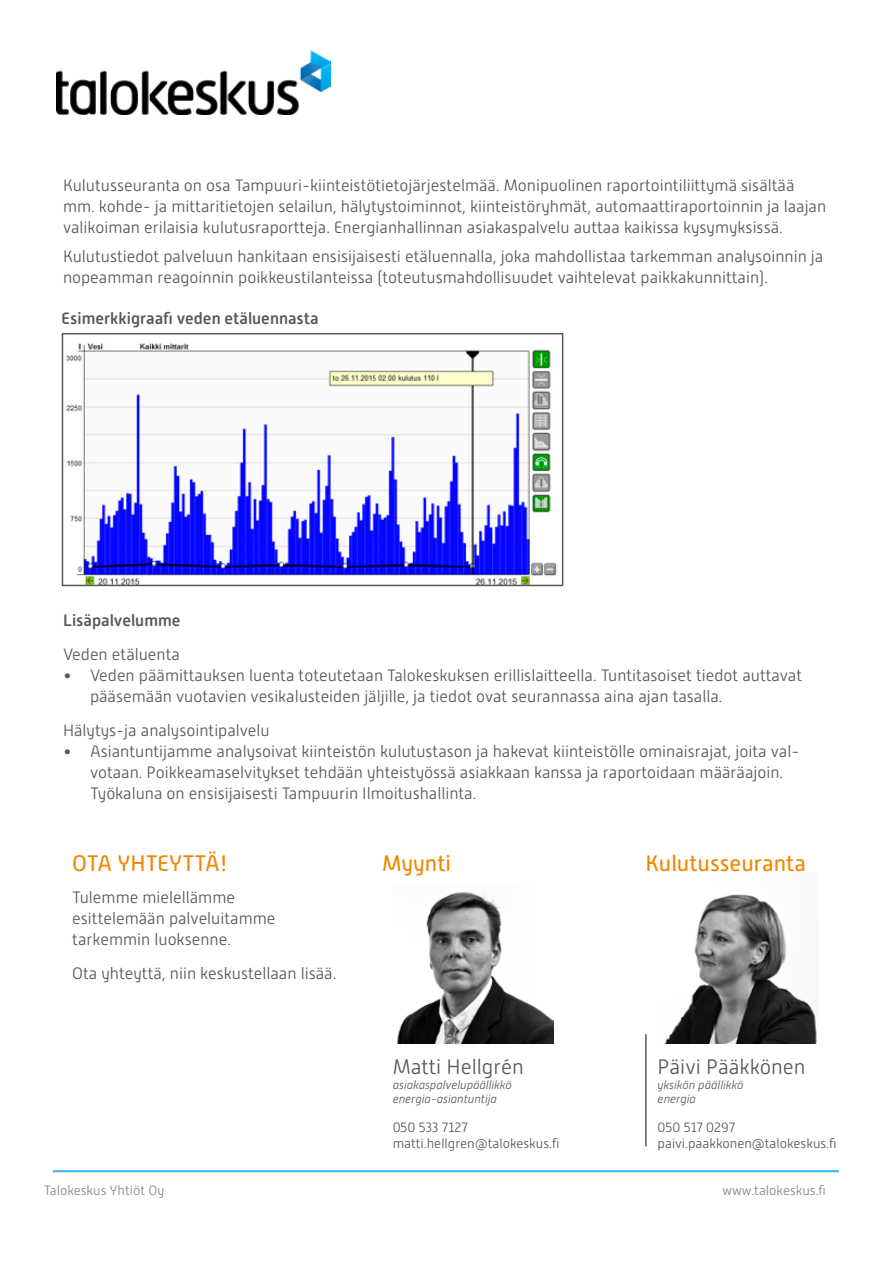
<style>
.page{position:relative;width:893px;height:1263px;background:#fff}
.page>*{position:absolute;margin:0;border:0;box-sizing:border-box;transform-origin:0 0}
.t1{font:22.5px "Alwyn New Rounded";color:#f18700}
.t2{font:300 21px "Alwyn New Rounded";color:#575756}
.t3{font:300 16.5px/21px "Alwyn New Rounded";color:#575756}
.t4{font:500 16.5px "Alwyn New Rounded";color:#575756}
.t5{font:300 13.5px/16.2px "Alwyn New Rounded";color:#575756}
.t6{font:300 13.5px "Alwyn New Rounded";color:#878787}
.t7{font:italic 300 12px/14.4px "Alwyn New Rounded";color:#575756}
</style>
<div class="page">
<img style="left:56px;top:51px;width:275px;height:64px">
<img style="left:54px;top:1170px;width:784px;height:3px">
<img style="left:397px;top:891px;width:156px;height:152px">
<img style="left:665px;top:894px;width:152px;height:149px">
<hr style="left:646px;top:1034px;width:1px;height:112px;background:#000">
<img style="left:65px;top:343px;width:492px;height:240px">
<div style="left:62px;top:333px;width:501px;height:253px;border:2px solid #575756"></div>
<p class="t3" style="left:63px;top:175px;width:765px">Kulutusseuranta on osa Tampuuri-kiinteistötietojärjestelmää. Monipuolinen raportointiliittymä sisältää mm. kohde- ja mittaritietojen selailun, hälytystoiminnot, kiinteistöryhmät, automaattiraportoinnin ja laajan valikoiman erilaisia kulutusraportteja. Energianhallinnan asiakaspalvelu auttaa kaikissa kysymyksissä.</p>
<p class="t3" style="left:63px;top:246px;width:762px">Kulutustiedot palveluun hankitaan ensisijaisesti etäluennalla, joka mahdollistaa tarkemman analysoinnin ja nopeamman reagoinnin poikkeustilanteissa (toteutusmahdollisuudet vaihtelevat paikkakunnittain).</p>
<p class="t4" style="left:62px;top:309px;width:259px">Esimerkkigraafi veden etäluennasta</p>
<p class="t4" style="left:63px;top:611px;width:119px">Lisäpalvelumme</p>
<p class="t3" style="left:63px;top:644px;width:118px">Veden etäluenta</p>
<p class="t3" style="left:90px;top:665px;width:714px;text-indent:-27px">• Veden päämittauksen luenta toteutetaan Talokeskuksen erillislaitteella. Tuntitasoiset tiedot auttavat pääsemään vuotavien vesikalusteiden jäljille, ja tiedot ovat seurannassa aina ajan tasalla.</p>
<p class="t3" style="left:63px;top:720px;width:208px">Hälytys-ja analysointipalvelu</p>
<p class="t3" style="left:90px;top:741px;width:711px;text-indent:-27px">• Asiantuntijamme analysoivat kiinteistön kulutustason ja hakevat kiinteistölle ominaisrajat, joita val&shy;votaan. Poikkeamaselvitykset tehdään yhteistyössä asiakkaan kanssa ja raportoidaan määräajoin.<br>Työkaluna on ensisijaisesti Tampuurin Ilmoitushallinta.</p>
<h1 class="t1" style="left:72px;top:851px;width:157px">OTA YHTEYTTÄ!</h1>
<p class="t3" style="left:72px;top:887px;width:205px">Tulemme mielellämme esittelemään palveluitamme tarkemmin luoksenne.</p>
<p class="t3" style="left:72px;top:963px;width:265px">Ota yhteyttä, niin keskustellaan lisää.</p>
<h1 class="t1" style="left:382px;top:851px;width:71px">Myynti</h1>
<h1 class="t1" style="left:646px;top:851px;width:162px">Kulutusseuranta</h1>
<p class="t2" style="left:393px;top:1055px;width:133px">Matti Hellgrén</p>
<p class="t7" style="left:393px;top:1077px;width:121px">asiakaspalvelupäällikkö energia-asiantuntija</p>
<p class="t5" style="left:393px;top:1119px;width:168px">050 533 7127 matti.hellgren@talokeskus.fi</p>
<p class="t2" style="left:658px;top:1055px;width:149px">Päivi Pääkkönen</p>
<p class="t7" style="left:658px;top:1077px;width:87px">yksikön päällikkö energia</p>
<p class="t5" style="left:658px;top:1119px;width:180px">050 517 0297 paivi.paakkonen@talokeskus.fi</p>
<p class="t6" style="left:44px;top:1183px;width:122px">Talokeskus Yhtiöt Oy</p>
<p class="t6" style="left:722px;top:1183px;width:105px">www.talokeskus.fi</p>
</div>
